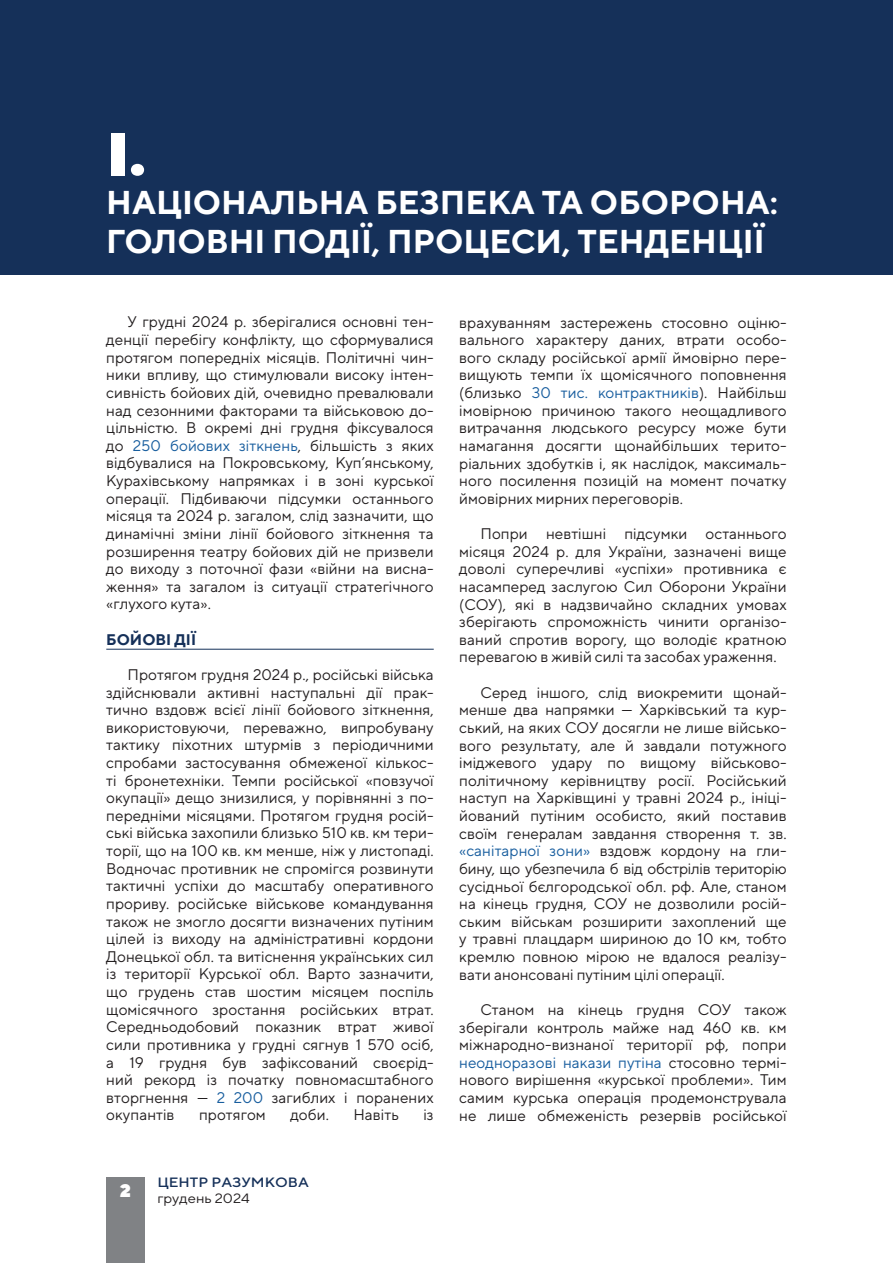
<style>
.page{position:relative;width:893px;height:1263px;background:#fff}
.page>*{position:absolute;margin:0;border:0;box-sizing:border-box;transform-origin:0 0}
.t1{font:900 60px "TT Norms";color:#fff}
.t2{font:700 33px/39px "TT Norms";color:#fff}
.t3{font:900 18px "TT Norms";color:#fff}
.t4{font:15.3px/17.5px "TT Norms";color:#231f20;text-align:justify}
.t5{font:700 15.3px "TT Norms";color:#153059}
.t6{font:500 13.5px "TT Norms";color:#153059;scale:1.1 1}
.t7{font:13.5px "TT Norms";color:#231f20;scale:1.1 1}
.s1{color:#175d9e}
</style>
<div class="page">
<div style="left:106px;top:1177px;width:39px;height:86px;background:#808285"></div>
<div style="left:0;top:0;width:893px;height:275px;background:#153059"></div>
<hr style="left:106px;top:649px;width:328px;height:1px;background:#153059">
<h1 class="t1" style="left:106px;top:115px;width:41px">І.</h1>
<h2 class="t2" style="left:106px;top:182px;width:673px">НАЦІОНАЛЬНА БЕЗПЕКА ТА ОБОРОНА:<br>ГОЛОВНІ ПОДІЇ, ПРОЦЕСИ, ТЕНДЕНЦІЇ</h2>
<p class="t4" style="left:106px;top:313px;width:329px;text-indent:21px">У грудні 2024 р. зберігалися основні тен&shy;денції перебігу конфлікту, що сформувалися протягом попередніх місяців. Політичні чин&shy;ники впливу, що стимулювали високу інтен&shy;сивність бойових дій, очевидно превалювали над сезонними факторами та військовою до&shy;цільністю. В окремі дні грудня фіксувалося до <span class="s1">250 бойових зіткнень</span>, більшість з яких відбувалися на Покровському, Куп’янському, Курахівському напрямках і в зоні курської операції. Підбиваючи підсумки останнього місяця та 2024 р. загалом, слід зазначити, що динамічні зміни лінії бойового зіткнення та розширення театру бойових дій не призвели до виходу з поточної фази «війни на висна&shy;ження» та загалом із ситуації стратегічного «глухого кута».</p>
<p class="t5" style="left:106px;top:630px;width:91px">БОЙОВІ ДІЇ</p>
<p class="t4" style="left:106px;top:665px;width:329px;text-indent:21px">Протягом грудня 2024 р., російські війська здійснювали активні наступальні дії прак&shy;тично вздовж всієї лінії бойового зіткнення, використовуючи, переважно, випробувану тактику піхотних штурмів з періодичними спробами застосування обмеженої кількос&shy;ті бронетехніки. Темпи російської «повзучої окупації» дещо знизилися, у порівнянні з по&shy;передніми місяцями. Протягом грудня росій&shy;ські війська захопили близько 510 кв. км тери&shy;торії, що на 100 кв. км менше, ніж у листопаді.<br>Водночас противник не спромігся розвинути тактичні успіхи до масштабу оперативного прориву. російське військове командування також не змогло досягти визначених путіним цілей із виходу на адміністративні кордони Донецької обл. та витіснення українських сил із території Курської обл. Варто зазначити, що грудень став шостим місяцем поспіль щомісячного зростання російських втрат.<br>Середньодобовий показник втрат живої сили противника у грудні сягнув 1 570 осіб, а 19 грудня був зафіксований своєрід&shy;ний рекорд із початку повномасштабного вторгнення — <span class="s1">2 200</span> загиблих і поранених окупантів</p>
<p class="t4" style="left:199px;top:1106px;width:68px">протягом</p>
<p class="t4" style="left:290px;top:1106px;width:40px">доби.</p>
<p class="t4" style="left:353px;top:1106px;width:47px">Навіть</p>
<p class="t4" style="left:423px;top:1106px;width:12px">із</p>
<p class="t3" style="left:120px;top:1178px;width:13px">2</p>
<p class="t6" style="left:157px;top:1174px;width:139px">ЦЕНТР РАЗУМКОВА</p>
<p class="t7" style="left:157px;top:1190px;width:86px">грудень 2024</p>
<p class="t4" style="left:459px;top:313px;width:329px">врахуванням застережень стосовно оціню&shy;вального характеру даних, втрати особо&shy;вого складу російської армії ймовірно пере&shy;вищують темпи їх щомісячного поповнення (близько <span class="s1">30 тис. контрактників</span>). Найбільш імовірною причиною такого неощадливого витрачання людського ресурсу може бути намагання досягти щонайбільших терито&shy;ріальних здобутків і, як наслідок, максималь&shy;ного посилення позицій на момент початку ймовірних мирних переговорів.</p>
<p class="t4" style="left:459px;top:525px;width:329px;text-indent:21px">Попри невтішні підсумки останнього місяця 2024 р. для України, зазначені вище доволі суперечливі «успіхи» противника є насамперед заслугою Сил Оборони України (СОУ), які в надзвичайно складних умовах зберігають спроможність чинити організо&shy;ваний спротив ворогу, що володіє кратною перевагою в живій силі та засобах ураження.</p>
<p class="t4" style="left:459px;top:683px;width:329px;text-indent:21px">Серед іншого, слід виокремити щонай&shy;менше два напрямки — Харківський та кур&shy;ський, на яких СОУ досягли не лише військо&shy;вого результату, але й завдали потужного іміджевого удару по вищому військово&shy;політичному керівництву росії. Російський наступ на Харківщині у травні 2024 р., ініці&shy;йований путіним особисто, який поставив своїм генералам завдання створення т. зв. <span class="s1">«санітарної зони»</span> вздовж кордону на гли&shy;бину, що убезпечила б від обстрілів територію сусідньої бєлгородської обл. рф. Але, станом на кінець грудня, СОУ не дозволили росій&shy;ським військам розширити захоплений ще у травні плацдарм шириною до 10 км, тобто кремлю повною мірою не вдалося реалізу&shy;вати анонсовані путіним цілі операції.</p>
<p class="t4" style="left:459px;top:1000px;width:329px;text-indent:21px">Станом на кінець грудня СОУ також зберігали контроль майже над 460 кв. км міжнародно-визнаної території рф, попри <span class="s1">неодноразові накази путіна</span> стосовно термі&shy;нового вирішення «курської проблеми». Тим самим курська операція продемонструвала не лише обмеженість резервів російської</p>
</div>
